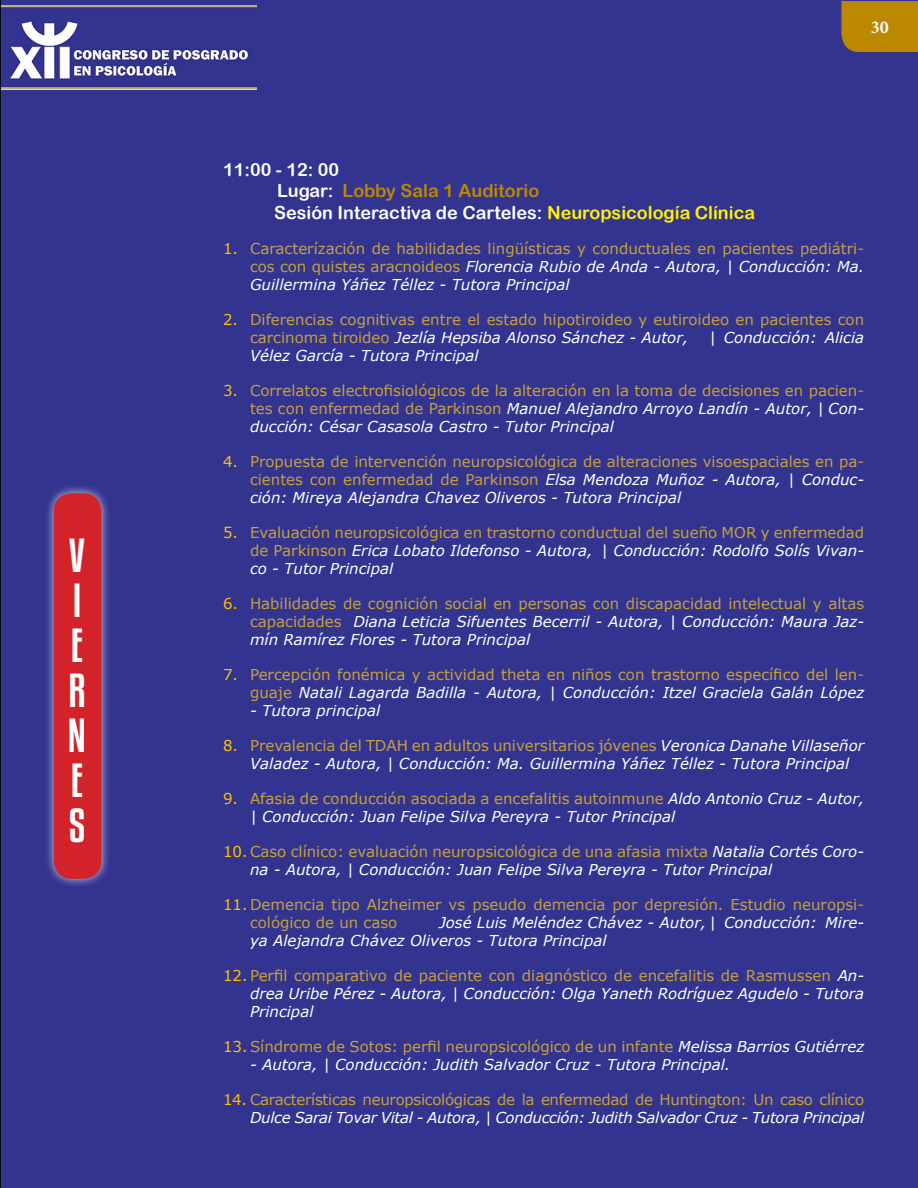
<style>
.page{position:relative;width:918px;height:1188px;background:#333490}
.page>*{position:absolute;margin:0;border:0;box-sizing:border-box;transform-origin:0 0}
.t1{font:42px/45px "Kenyan Coffee Rg";color:#fff;text-align:justify}
.t2{font:18px/21.6px "Arial Rounded MT Bold";color:#fff}
.t3{font:700 18px "Minion Pro";color:#fff}
.t4{font:15px/18px "Verdana";color:#c6a03b;text-align:justify}
.t5{font:italic 15px/18px "Verdana";color:#fff}
.t6{font:italic 15px/18px "Verdana";letter-spacing:-.02em;color:#fff;text-align:right}
.s1{color:#b80}
.s2{color:#fff200}
.s3{color:#ffc000}
.s4{font-style:italic;color:#fff}
.s5{font-style:normal;color:#ffc000}
.s6{font-style:normal;color:#c6a03b}
</style>
<div class="page">
<img style="left:1px;top:5px;width:255px;height:85px">
<div style="left:841px;top:1px;width:77px;height:51px;background:#b80"></div>
<div style="left:44px;top:484px;width:67px;height:405px;background:#fff;opacity:.75"></div>
<div style="left:54px;top:493px;width:47px;height:386px;background:#d2232a;border-radius:18px"></div>
<h1 class="t1" style="left:68px;top:533px;width:20px">V I E R N E S</h1>
<p class="t3" style="left:871px;top:15px;width:19px">30</p>
<p class="t2" style="left:274px;top:158px;width:483px;text-indent:-51px">11:00 - 12: 00<br>Lugar: <span class="s1">Lobby Sala 1 Auditorio<br></span>Sesión Interactiva de Carteles: <span class="s2">Neuropsicología Clínica</span></p>
<p class="t4" style="left:250px;top:239px;width:616px;text-indent:-27px"><span class="s3">1.</span> Caracterízación de habilidades lingüísticas y conductuales en pacientes pediátri&shy;cos con quistes aracnoideos <span class="s4">Florencia Rubio de Anda - Autora, | Conducción: Ma.<br>Guillermina Yáñez Téllez - Tutora Principal</span></p>
<p class="t4" style="left:250px;top:310px;width:616px;text-indent:-27px"><span class="s3">2.</span> Diferencias cognitivas entre el estado hipotiroideo y eutiroideo en pacientes con carcinoma tiroideo <span class="s4">Jezlía Hepsiba Alonso Sánchez - Autor,</span></p>
<p class="t5" style="left:709px;top:328px;width:157px">| Conducción: Alicia</p>
<p class="t5" style="left:250px;top:346px;width:230px">Vélez García - Tutora Principal</p>
<p class="t4" style="left:250px;top:381px;width:616px;text-indent:-27px"><span class="s3">3.</span> Correlatos electrofisiológicos de la alteración en la toma de decisiones en pacien&shy;tes con enfermedad de Parkinson <span class="s4">Manuel Alejandro Arroyo Landín - Autor, | Con&shy;ducción: César Casasola Castro - Tutor Principal</span></p>
<p class="t4" style="left:250px;top:452px;width:616px;text-indent:-27px"><span class="s3">4.</span> Propuesta de intervención neuropsicológica de alteraciones visoespaciales en pa&shy;cientes con enfermedad de Parkinson <span class="s4">Elsa Mendoza Muñoz - Autora, | Conduc&shy;ción: Mireya Alejandra Chavez Oliveros - Tutora Principal</span></p>
<p class="t4" style="left:250px;top:524px;width:616px;text-indent:-27px"><span class="s3">5.</span> Evaluación neuropsicológica en trastorno conductual del sueño MOR y enfermedad de Parkinson <span class="s4">Erica Lobato Ildefonso - Autora, | Conducción: Rodolfo Solís Vivan&shy;co - Tutor Principal</span></p>
<p class="t5" style="left:250px;top:595px;width:616px;text-align:justify;text-indent:-27px"><span class="s5">6.</span> <span class="s6">Habilidades de cognición social en personas con discapacidad intelectual y altas capacidades</span> Diana Leticia Sifuentes Becerril - Autora, | Conducción: Maura Jaz&shy;mín Ramírez Flores - Tutora Principal</p>
<p class="t4" style="left:223px;top:666px;width:643px;text-align:right"><span class="s3">7.</span> Percepción fonémica y actividad theta en niños con trastorno específico del len&shy;guaje <span class="s4">Natali Lagarda Badilla - Autora, | Conducción: Itzel Graciela Galán López</span></p>
<p class="t5" style="left:250px;top:702px;width:132px">- Tutora principal</p>
<p class="t5" style="left:250px;top:737px;width:616px;text-indent:-27px"><span class="s5">8.</span> <span class="s6">Prevalencia del TDAH en adultos universitarios jóvenes</span> Veronica Danahe Villaseñor<br>Valadez - Autora, | Conducción: Ma. Guillermina Yáñez Téllez - Tutora Principal</p>
<p class="t5" style="left:250px;top:790px;width:616px;text-indent:-27px"><span class="s5">9.</span> <span class="s6">Afasia de conducción asociada a encefalitis autoinmune</span> Aldo Antonio Cruz - Autor, | Conducción: Juan Felipe Silva Pereyra - Tutor Principal</p>
<p class="t5" style="left:250px;top:843px;width:616px;text-indent:-27px"><span class="s5">10.</span> <span class="s6">Caso clínico: evaluación neuropsicológica de una afasia mixta</span> Natalia Cortés Coro&shy;na - Autora, | Conducción: Juan Felipe Silva Pereyra - Tutor Principal</p>
<p class="t4" style="left:250px;top:896px;width:616px;text-indent:-27px"><span class="s3">11.</span> Demencia tipo Alzheimer vs pseudo demencia por depresión. Estudio neuropsi&shy;cológico de un caso</p>
<p class="t5" style="left:250px;top:914px;width:616px;text-indent:189px">José Luis Meléndez Chávez - Autor, | Conducción: Mire&shy;ya Alejandra Chávez Oliveros - Tutora Principal</p>
<p class="t5" style="left:250px;top:967px;width:616px;text-align:justify;text-indent:-27px"><span class="s5">12.</span> <span class="s6">Perfil comparativo de paciente con diagnóstico de encefalitis de Rasmussen</span> An&shy;drea Uribe Pérez - Autora, | Conducción: Olga Yaneth Rodríguez Agudelo - Tutora Principal</p>
<p class="t4" style="left:223px;top:1038px;width:643px"><span class="s3">13.</span> Síndrome de Sotos: perfil neuropsicológico de un infante <span class="s4">Melissa Barrios Gutiérrez</span></p>
<p class="t5" style="left:250px;top:1056px;width:482px">- Autora, | Conducción: Judith Salvador Cruz - Tutora Principal.</p>
<p class="t6" style="left:223px;top:1091px;width:643px"><span class="s5">14.</span> <span class="s6">Características neuropsicológicas de la enfermedad de Huntington: Un caso clínico<br></span>Dulce Sarai Tovar Vital - Autora, | Conducción: Judith Salvador Cruz - Tutora Principal</p>
</div>
